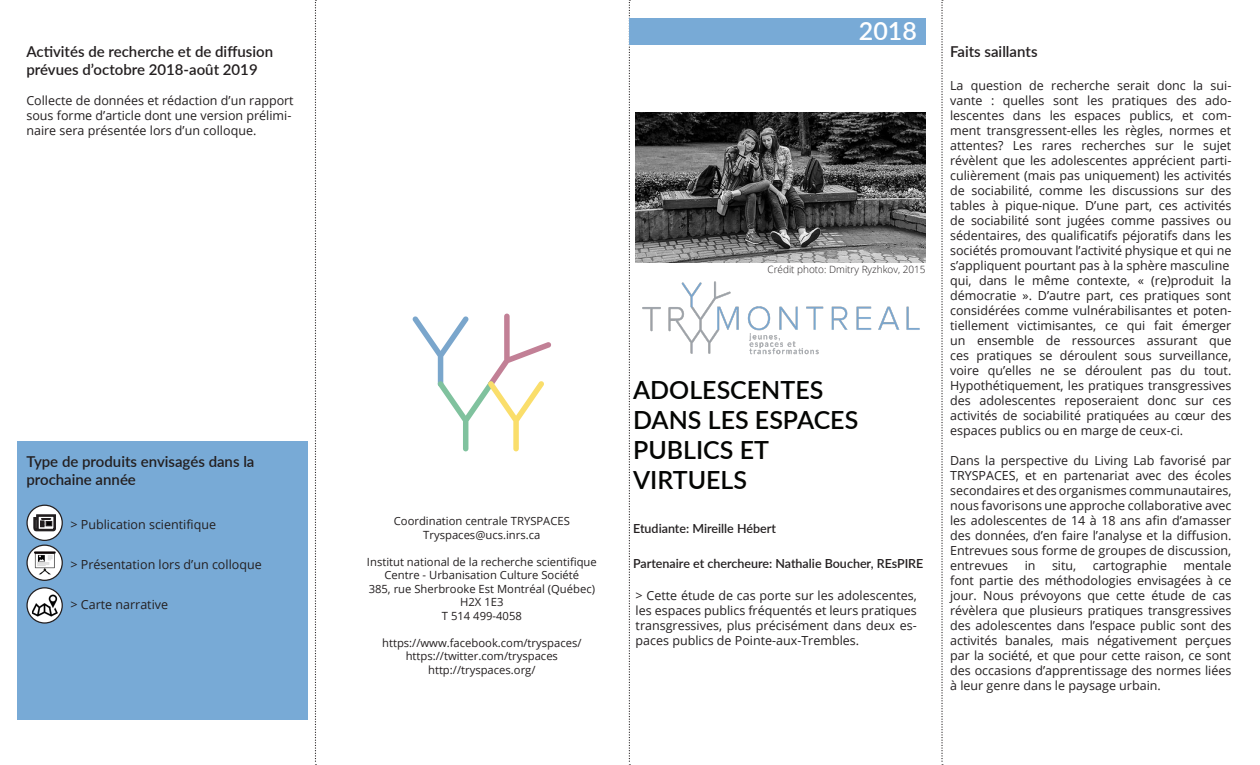
<style>
.page{position:relative;width:1260px;height:765px;background:#fff}
.page>*{position:absolute;margin:0;border:0;box-sizing:border-box;transform-origin:0 0}
.t1{font:600 25px/30px "Lato";color:#040503}
.t2{font:600 25px "Lato";color:#fff}
.t3{font:600 15px "Lato";color:#231f20}
.t4{font:12.5px/15px "Open Sans";color:#231f20;text-align:justify}
.t5{font:600 12.5px "Lato";color:#231f20}
.t6{font:11.25px/13.5px "Open Sans";color:#231f20;text-align:center}
.t7{font:300 10px "Open Sans";color:#231f20}
</style>
<div class="page">
<svg style="left:315px;top:0;width:1px;height:765px"></svg>
<svg style="left:629px;top:0;width:1px;height:765px"></svg>
<svg style="left:941px;top:0;width:2px;height:765px"></svg>
<svg style="left:412px;top:314px;width:139px;height:137px"></svg>
<div style="left:629px;top:18px;width:297px;height:27px;background:#78aad6"></div>
<img style="left:642px;top:281px;width:278px;height:74px">
<img style="left:636px;top:113px;width:290px;height:150px">
<div style="left:17px;top:442px;width:291px;height:278px;background:#78aad6"></div>
<svg style="left:27px;top:588px;width:35px;height:35px"></svg>
<img style="left:32px;top:593px;width:26px;height:25px">
<div style="left:26px;top:587px;width:37px;height:37px;border:1px solid #231f20;border-radius:50%"></div>
<svg style="left:27px;top:545px;width:35px;height:35px"></svg>
<img style="left:30px;top:549px;width:29px;height:27px">
<div style="left:26px;top:545px;width:37px;height:36px;border:1px solid #231f20;border-radius:50%"></div>
<svg style="left:27px;top:505px;width:35px;height:35px"></svg>
<div style="left:26px;top:505px;width:37px;height:36px;border:1px solid #231f20;border-radius:50%"></div>
<svg style="left:33px;top:513px;width:24px;height:22px"></svg>
<p class="t2" style="left:859px;top:13px;width:59px">2018</p>
<p class="t3" style="left:26px;top:41px;width:248px">Activités de recherche et de diffusion</p>
<p class="t3" style="left:950px;top:41px;width:89px">Faits saillants</p>
<p class="t3" style="left:26px;top:59px;width:233px">prévues d’octobre 2018-août 2019</p>
<p class="t4" style="left:26px;top:92px;width:269px;text-align:left">Collecte de données et rédaction d’un rapport sous forme d’article dont une version prélimi&shy;naire sera présentée lors d’un colloque.</p>
<p class="t4" style="left:950px;top:77px;width:283px">La question de recherche serait donc la sui-</p>
<p class="t4" style="left:950px;top:92px;width:283px">vante : quelles sont les pratiques des ado&shy;lescentes dans les espaces publics, et com&shy;ment transgressent-elles les règles, normes et</p>
<p class="t4" style="left:950px;top:137px;width:283px">attentes? Les rares recherches sur le sujet révèlent que les adolescentes apprécient parti-</p>
<p class="t4" style="left:950px;top:167px;width:283px">culièrement (mais pas uniquement) les activités de sociabilité, comme les discussions sur des tables à pique-nique. D’une part, ces activités de sociabilité sont jugées comme passives ou sédentaires, des qualificatifs péjoratifs dans les sociétés promouvant l’activité physique et qui ne s’appliquent pourtant pas à la sphère masculine</p>
<p class="t4" style="left:950px;top:272px;width:283px">qui, dans le même contexte, « (re)produit la démocratie ». D’autre part, ces pratiques sont considérées comme vulnérabilisantes et poten-</p>
<p class="t4" style="left:950px;top:317px;width:283px">tiellement victimisantes, ce qui fait émerger</p>
<p class="t4" style="left:950px;top:332px;width:283px">un ensemble de ressources assurant que ces pratiques se déroulent sous surveillance, voire qu’elles ne se déroulent pas du tout.</p>
<p class="t4" style="left:950px;top:377px;width:283px">Hypothétiquement, les pratiques transgressives des adolescentes reposeraient donc sur ces</p>
<p class="t4" style="left:950px;top:407px;width:283px">activités de sociabilité pratiquées au cœur des espaces publics ou en marge de ceux-ci.</p>
<p class="t4" style="left:950px;top:452px;width:283px">Dans la perspective du Living Lab favorisé par TRYSPACES, et en partenariat avec des écoles secondaires et des organismes communautaires, nous favorisons une approche collaborative avec les adolescentes de 14 à 18 ans afin d’amasser des données, d’en faire l’analyse et la diffusion.<br>Entrevues sous forme de groupes de discussion,</p>
<p class="t4" style="left:950px;top:557px;width:60px">entrevues</p>
<p class="t4" style="left:1025px;top:557px;width:12px">in</p>
<p class="t4" style="left:1052px;top:557px;width:26px">situ,</p>
<p class="t4" style="left:1093px;top:557px;width:76px">cartographie</p>
<p class="t4" style="left:1184px;top:557px;width:49px">mentale</p>
<p class="t4" style="left:950px;top:572px;width:283px">font partie des méthodologies envisagées à ce jour. Nous prévoyons que cette étude de cas révèlera que plusieurs pratiques transgressives des adolescentes dans l’espace public sont des activités banales, mais négativement perçues par la société, et que pour cette raison, ce sont des occasions d’apprentissage des normes liées à leur genre dans le paysage urbain.</p>
<p class="t7" style="left:767px;top:263px;width:160px">Crédit photo: Dmitry Ryzhkov, 2015</p>
<p class="t1" style="left:633px;top:373px;width:227px">ADOLESCENTES<br>DANS LES ESPACES</p>
<p class="t1" style="left:633px;top:433px;width:137px">PUBLICS ET</p>
<p class="t1" style="left:633px;top:463px;width:116px">VIRTUELS</p>
<p class="t3" style="left:26px;top:451px;width:230px">Type de produits envisagés dans la</p>
<p class="t3" style="left:26px;top:469px;width:111px">prochaine année</p>
<p class="t4" style="left:71px;top:517px;width:147px">&gt; Publication scientifique</p>
<p class="t4" style="left:71px;top:557px;width:193px">&gt; Présentation lors d’un colloque</p>
<p class="t4" style="left:71px;top:597px;width:99px">&gt; Carte narrative</p>
<p class="t6" style="left:394px;top:514px;width:178px">Coordination centrale TRYSPACES</p>
<p class="t6" style="left:423px;top:528px;width:119px">Tryspaces@ucs.inrs.ca</p>
<p class="t6" style="left:367px;top:555px;width:231px">Institut national de la recherche scientifique</p>
<p class="t6" style="left:385px;top:568px;width:196px">Centre - Urbanisation Culture Société</p>
<p class="t6" style="left:369px;top:582px;width:228px">385, rue Sherbrooke Est Montréal (Québec)<br>H2X 1E3</p>
<p class="t6" style="left:442px;top:609px;width:82px">T 514 499-4058</p>
<p class="t6" style="left:382px;top:636px;width:201px">https://www.facebook.com/tryspaces/</p>
<p class="t6" style="left:406px;top:649px;width:154px">https://twitter.com/tryspaces</p>
<p class="t6" style="left:428px;top:663px;width:109px">http://tryspaces.org/</p>
<p class="t5" style="left:633px;top:519px;width:144px">Etudiante: Mireille Hébert</p>
<p class="t5" style="left:633px;top:554px;width:292px">Partenaire et chercheure: Nathalie Boucher, REsPIRE</p>
<p class="t4" style="left:636px;top:588px;width:283px">&gt; Cette étude de cas porte sur les adolescentes, les espaces publics fréquentés et leurs pratiques transgressives, plus précisément dans deux es&shy;paces publics de Pointe-aux-Trembles.</p>
</div>
